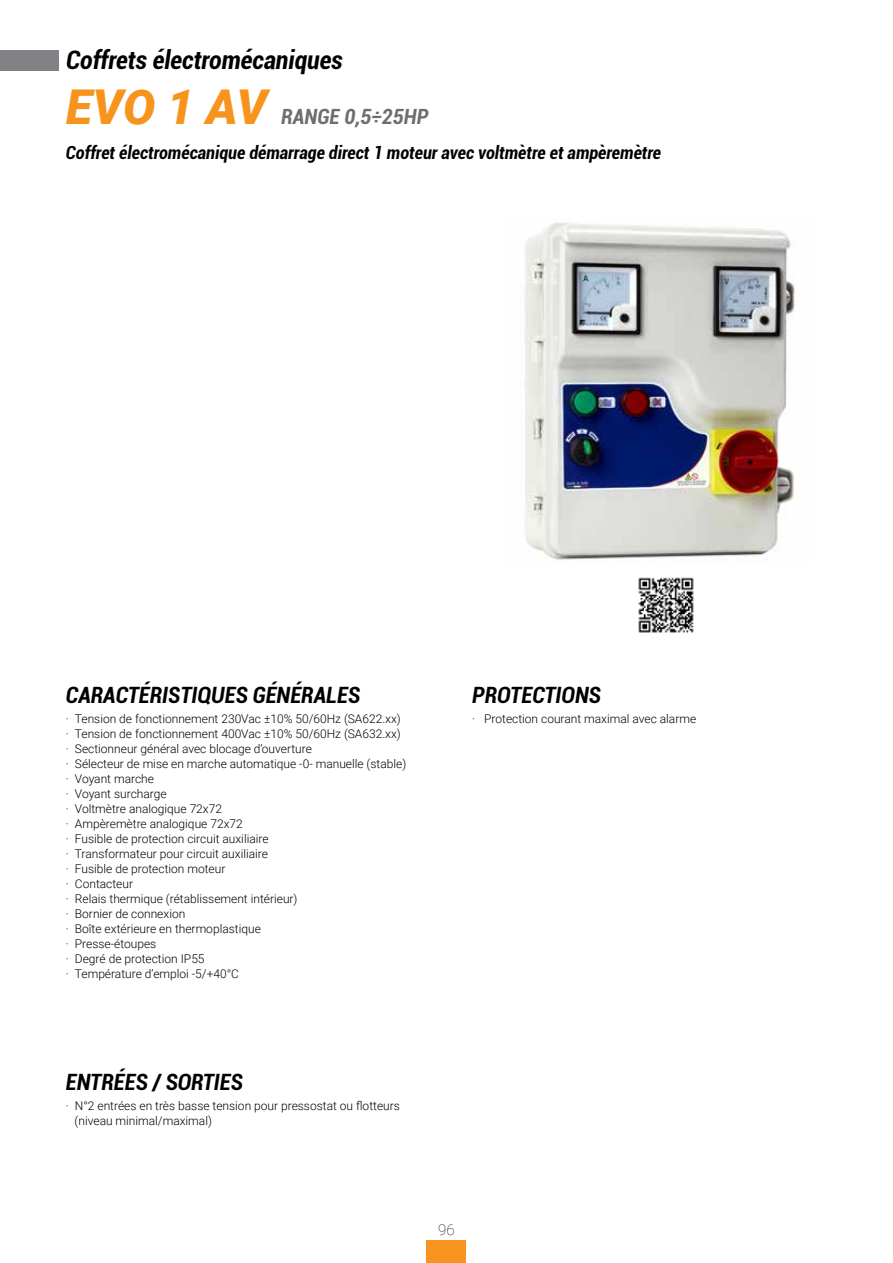
<style>
.page{position:relative;width:893px;height:1263px;background:#fff}
.page>*{position:absolute;margin:0;border:0;box-sizing:border-box;transform-origin:0 0}
.t1{font:italic 900 48px "Roboto";color:#f7941e}
.t2{font:italic 700 condensed 25.5px "Roboto";color:#000}
.t3{font:italic 700 condensed 22.5px "Roboto";color:#000}
.t4{font:italic 700 condensed 21px "Roboto";color:#6d6e71}
.t5{font:italic 700 condensed 18px "Roboto";color:#000}
.t6{font:100 15px "Roboto";color:#000}
.t7{font:300 12px/15px "Roboto";color:#000}
</style>
<div class="page">
<img style="left:525px;top:222px;width:271px;height:339px">
<img style="left:638px;top:577px;width:56px;height:56px">
<div style="left:427px;top:1240px;width:39px;height:23px;background:#f7941e"></div>
<div style="left:0;top:50px;width:59px;height:20px;background:#808285"></div>
<h2 class="t2" style="left:66px;top:42px;width:278px">Coffrets électromécaniques</h2>
<h1 class="t1" style="left:66px;top:73px;width:203px">EVO 1 AV</h1>
<h3 class="t4" style="left:281px;top:102px;width:149px">RANGE 0,5÷25HP</h3>
<h3 class="t5" style="left:66px;top:140px;width:597px">Coffret électromécanique démarrage direct 1 moteur avec voltmètre et ampèremètre</h3>
<h3 class="t3" style="left:66px;top:679px;width:296px">CARACTÉRISTIQUES GÉNÉRALES</h3>
<p class="t7" style="left:66px;top:711px;width:342px">· Tension de fonctionnement 230Vac ±10% 50/60Hz (SA622.xx) · Tension de fonctionnement 400Vac ±10% 50/60Hz (SA632.xx) · Sectionneur général avec blocage d’ouverture<br>· Sélecteur de mise en marche automatique -0- manuelle (stable) · Voyant marche<br>· Voyant surcharge<br>· Voltmètre analogique 72x72<br>· Ampèremètre analogique 72x72<br>· Fusible de protection circuit auxiliaire<br>· Transformateur pour circuit auxiliaire<br>· Fusible de protection moteur<br>· Contacteur<br>· Relais thermique (rétablissement intérieur)<br>· Bornier de connexion<br>· Boîte extérieure en thermoplastique<br>· Presse-étoupes<br>· Degré de protection IP55<br>· Température d’emploi -5/+40°C</p>
<h3 class="t3" style="left:66px;top:1066px;width:178px">ENTRÉES / SORTIES</h3>
<p class="t7" style="left:75px;top:1097px;width:327px;text-indent:-9px">· N°2 entrées en très basse tension pour pressostat ou flotteurs (niveau minimal/maximal)</p>
<h3 class="t3" style="left:472px;top:679px;width:130px">PROTECTIONS</h3>
<p class="t7" style="left:472px;top:711px;width:226px">· Protection courant maximal avec alarme</p>
<p class="t6" style="left:438px;top:1219px;width:18px">96</p>
</div>
